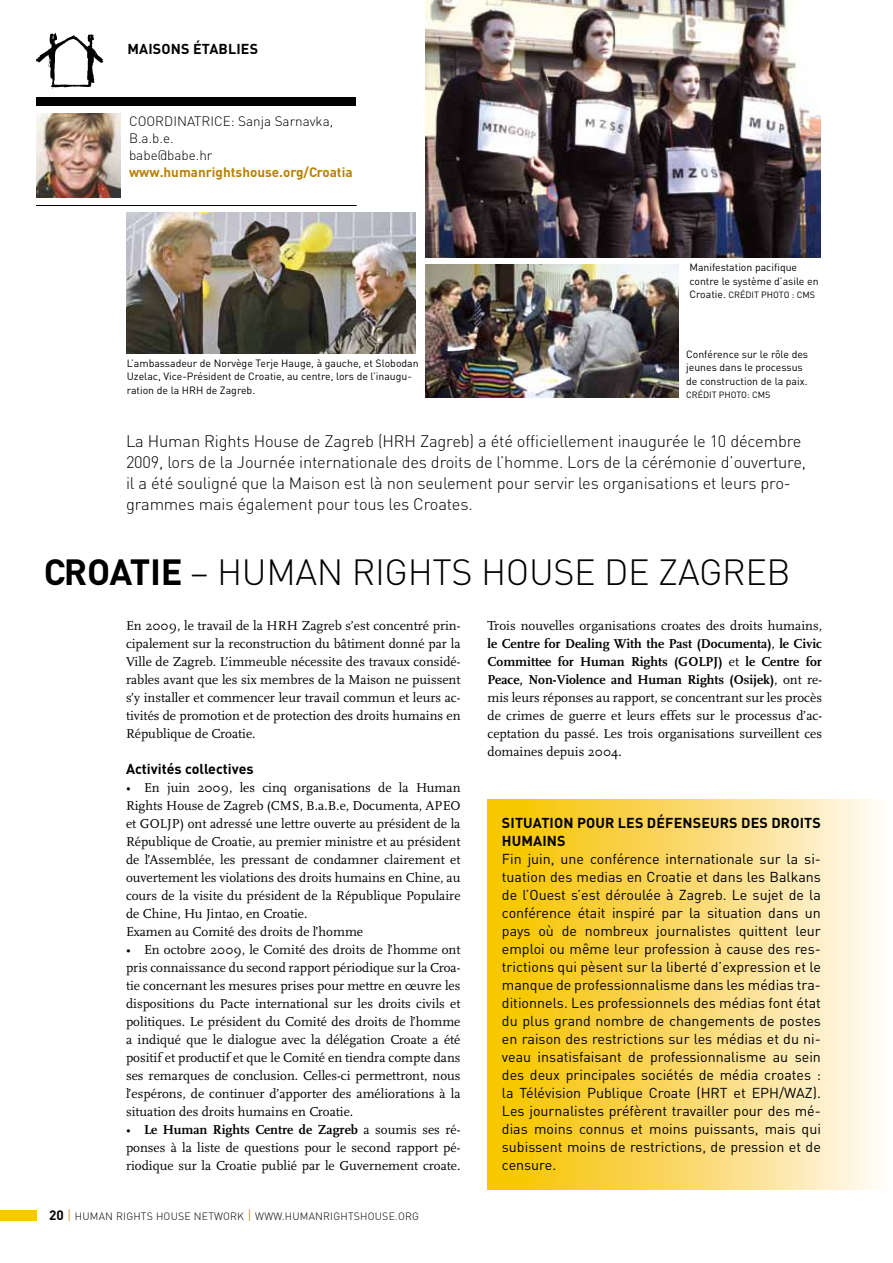
<style>
.page{position:relative;width:893px;height:1263px;background:#fff}
.page>*{position:absolute;margin:0;border:0;box-sizing:border-box;transform-origin:0 0}
.t1{font:300 36px "DIN";color:#000}
.t2{font:700 36px "DIN";letter-spacing:-.01em;color:#000}
.t3{font:300 16.5px/21px "DIN";letter-spacing:-.01em;color:#000}
.t4{font:14.25px/18px "DIN Pro";color:#000;text-align:justify}
.t5{font:700 14.25px/18px "DIN Pro";letter-spacing:.01em;color:#000}
.t6{font:700 14.25px "DIN";color:#000}
.t7{font:13.5px/18px "Scala";color:#000;text-align:justify}
.t8{font:300 13.5px/17.2px "DIN";color:#000}
.t9{font:700 13.5px "DIN";color:#b98100}
.t10{font:10.5px/13.5px "DIN";color:#000}
.t11{font:300 10.5px "DIN";letter-spacing:.02em;color:#000}
.t12{font:9px "DIN";color:#000}
.s1{font-size:9px}
.s2{font-weight:300}
.s3{font-weight:700}
.s4{font-weight:700;font-size:13.5px}
.s5{font-size:13.5px;color:#b98100}
</style>
<div class="page">
<svg style="left:36px;top:33px;width:67px;height:56px"></svg>
<div style="left:0;top:1211px;width:36px;height:10px;background:#f7c800"></div>
<img style="left:36px;top:114px;width:84px;height:84px">
<div style="left:488px;top:799px;width:405px;height:390px;background:linear-gradient(to right,#f6c000,#fff8f7)"></div>
<hr style="left:36px;top:205px;width:321px;height:1px;background:#000">
<div style="left:36px;top:98px;width:319px;height:8px;background:#000"></div>
<img style="left:425px;top:0;width:396px;height:257px">
<img style="left:425px;top:264px;width:254px;height:134px">
<img style="left:126px;top:213px;width:290px;height:141px">
<p class="t6" style="left:128px;top:40px;width:71px">MAISONS Éta</p>
<p class="t6" style="left:219px;top:40px;width:18px">blies</p>
<p class="t8" style="left:129px;top:112px;width:18px">COOR</p>
<p class="t8" style="left:164px;top:112px;width:17px">DINATRI</p>
<p class="t8" style="left:214px;top:112px;width:121px">CE : Sanja Sarnavka,</p>
<p class="t8" style="left:129px;top:129px;width:85px">B.a.b.e. babe@babe.hr</p>
<p class="t9" style="left:129px;top:164px;width:225px">www.humanrightshouse.org/Croatia</p>
<p class="t10" style="left:127px;top:356px;width:293px">L’ambassadeur de Norvège Terje Hauge, à gauche, et Slobodan<br>Uzelac, Vice-Président de Croatie, au centre, lors de l’inaugu&shy;ration de la HRH de Zagreb.</p>
<p class="t10" style="left:689px;top:260px;width:131px">Manifestation pacifique contre le système d’asile en<br>Croatie. <span class="s1">Crédit</span></p>
<p class="t12" style="left:761px;top:289px;width:7px">photo</p>
<p class="t12" style="left:792px;top:289px;width:25px">: CMS</p>
<p class="t10" style="left:686px;top:347px;width:124px">Conférence sur le rôle des jeunes dans le processus de construction de la paix.</p>
<p class="t12" style="left:686px;top:389px;width:12px">Crédit</p>
<p class="t12" style="left:719px;top:389px;width:7px">photo</p>
<p class="t12" style="left:747px;top:389px;width:25px">: CMS</p>
<p class="t3" style="left:126px;top:431px;width:682px;text-indent:294px">Zagreb) a été officiellement inaugurée le 10 décembre 2009, lors de la Journée internationale des droits de l’homme. Lors de la cérémonie d’ouverture, il a été souligné que la Maison est là non seulement pour servir les organisations et leurs pro&shy;grammes mais également pour tous les Croates.</p>
<p class="t3" style="left:126px;top:431px;width:268px">La H uman Rights House de Zagreb (HRH</p>
<h1 class="t2" style="left:44px;top:548px;width:198px">CROATIE <span class="s2">– HUMAN</span></h1>
<h1 class="t1" style="left:352px;top:550px;width:21px">RIGHTS</h1>
<h1 class="t1" style="left:481px;top:550px;width:23px">HOUSE</h1>
<h1 class="t1" style="left:604px;top:550px;width:97px">DE ZAGRE</h1>
<h1 class="t1" style="left:767px;top:550px;width:26px">B</h1>
<p class="t7" style="left:126px;top:617px;width:336px">En 2009, le travail de la HRH Zagreb s’est concentré prin&shy;cipalement sur la reconstruction du bâtiment donné par la Ville de Zagreb. L’immeuble nécessite des travaux considé&shy;rables avant que les six membres de la Maison ne puissent s’y installer et commencer leur travail commun et leurs ac&shy;tivités de promotion et de protection des droits humains en République de Croatie.</p>
<p class="t6" style="left:126px;top:760px;width:129px">Activités collectives</p>
<p class="t7" style="left:126px;top:779px;width:336px;text-align:left">• En juin 2009, les cinq organisations de la Human Rights House de Zagreb (CMS, B.a.B.e, Documenta, APEO et GOLJP) ont adressé une lettre ouverte au président de la République de Croatie, au premier ministre et au président de l’Assemblée, les pressant de condamner clairement et ouvertement les violations des droits humains en Chine, au cours de la visite du président de la République Populaire de Chine, Hu Jintao, en Croatie.<br>Examen au Comité des droits de l’homme</p>
<p class="t7" style="left:126px;top:941px;width:336px">• En octobre 2009, le Comité des droits de l’homme ont pris connaissance du second rapport périodique sur la Croa&shy;tie concernant les mesures prises pour mettre en œuvre les dispositions du Pacte international sur les droits civils et politiques. Le président du Comité des droits de l’homme a indiqué que le dialogue avec la délégation Croate a été positif et productif et que le Comité en tiendra compte dans ses remarques de conclusion. Celles-ci permettront, nous l’espérons, de continuer d’apporter des améliorations à la situation des droits humains en Croatie.</p>
<p class="t7" style="left:126px;top:1121px;width:336px">• <span class="s3">Le Human Rights Centre de Zagreb</span> a soumis ses ré&shy;ponses à la liste de questions pour le second rapport pé&shy;riodique sur la Croatie publié par le Guvernement croate.</p>
<p class="t11" style="left:49px;top:1210px;width:371px"><span class="s4">20</span> <span class="s5">|</span> human rights house network <span class="s5">|</span> www.humanrightshouse.org</p>
<p class="t7" style="left:488px;top:617px;width:336px">Trois nouvelles organisations croates des droits humains, <span class="s3">le Centre for Dealing With the Past (Documenta)</span>, <span class="s3">le Civic Committee for Human Rights (GOLPJ)</span> et <span class="s3">le Centre for Peace, Non-Violence and Human Rights (Osijek)</span>, ont re&shy;mis leurs réponses au rapport, se concentrant sur les procès de crimes de guerre et leurs effets sur le processus d’ac&shy;ceptation du passé. Les trois organisations surveillent ces domaines depuis 2004.</p>
<p class="t5" style="left:502px;top:813px;width:320px">SITUATION POUR LES DÉFENSEURS DES DROITS<br>HUMAINS</p>
<p class="t4" style="left:502px;top:849px;width:321px">Fin juin, une conférence internationale sur la si&shy;tuation des medias en Croatie et dans les Balkans de l’Ouest s’est déroulée à Zagreb. Le sujet de la conférence était inspiré par la situation dans un pays où de nombreux journalistes quittent leur emploi ou même leur profession à cause des res&shy;trictions qui pèsent sur la liberté d’expression et le manque de professionnalisme dans les médias tra&shy;ditionnels. Les professionnels des médias font état du plus grand nombre de changements de postes en raison des restrictions sur les médias et du ni&shy;veau insatisfaisant de professionnalisme au sein des deux principales sociétés de média croates : la Télévision Publique Croate (HRT et EPH/WAZ).<br>Les journalistes préfèrent travailler pour des mé&shy;dias moins connus et moins puissants, mais qui subissent moins de restrictions, de pression et de censure.</p>
</div>
